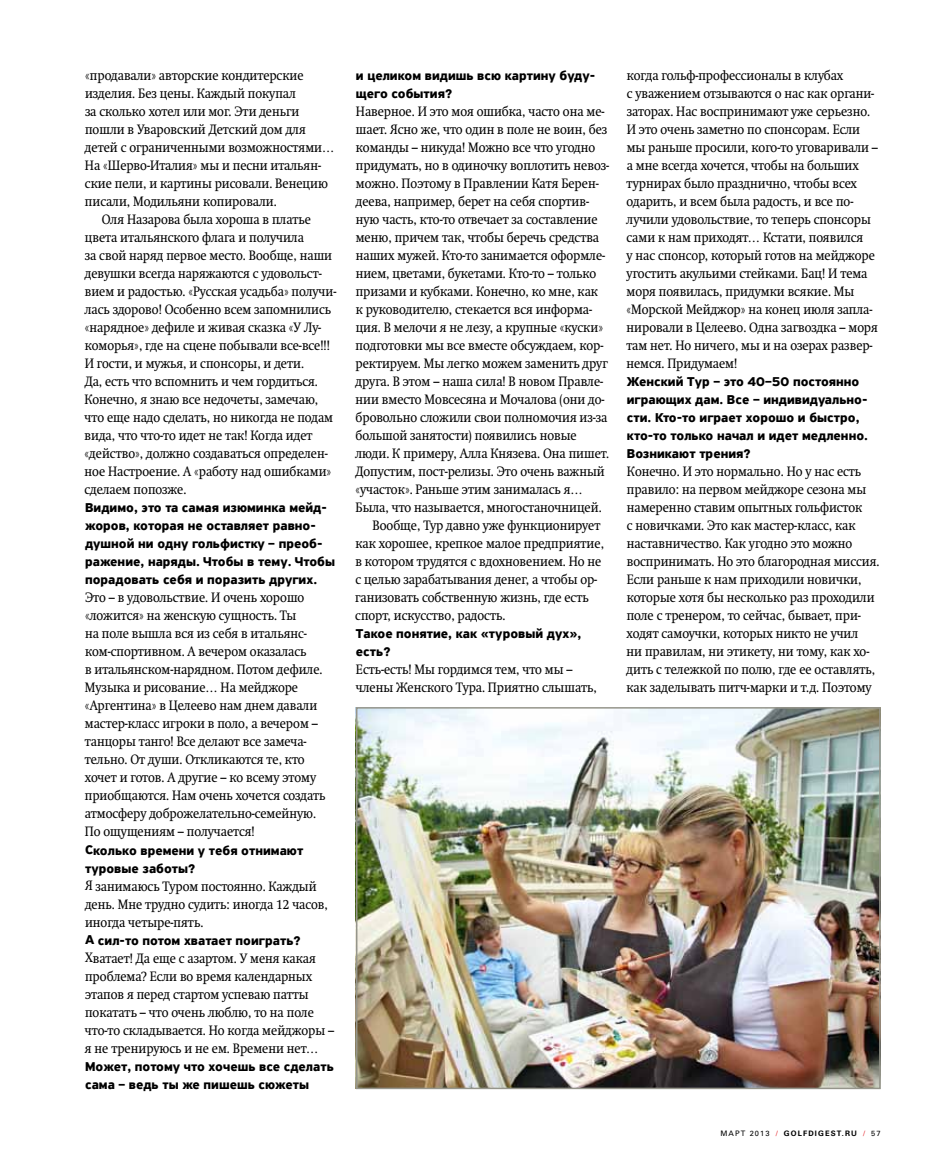
<style>
.page{position:relative;width:936px;height:1170px;background:#fff}
.page>*{position:absolute;margin:0;border:0;box-sizing:border-box;transform-origin:0 0}
.t1{font:13.5px/18px "Swift";color:#000;scale:.9 1}
.t2{font:700 13.5px/18px "PF Highway Sans Pro";color:#000}
.t3{font:700 7.5px "Univers C";letter-spacing:.15em;color:#000}
.s1{font-weight:400}
.s2{font-weight:400;color:#e41b21}
</style>
<div class="page">
<img style="left:359px;top:710px;width:518px;height:376px">
<div style="left:356px;top:707px;width:524px;height:382px;border:2px solid #95958b"></div>
<p class="t1" style="left:85px;top:66px;width:244px">«продавали» авторские кондитерские</p>
<p class="t1" style="left:85px;top:84px;width:236px">изделия. Без цены. Каждый покупал</p>
<p class="t1" style="left:85px;top:102px;width:240px">за сколько хотел или мог. Эти деньги</p>
<p class="t1" style="left:85px;top:120px;width:247px">пошли в Уваровский Детский дом для</p>
<p class="t1" style="left:85px;top:138px;width:278px">детей с ограниченными возможностями…</p>
<p class="t1" style="left:85px;top:156px;width:264px">На «Шерво-Италия» мы и песни итальян-</p>
<p class="t1" style="left:85px;top:174px;width:271px">ские пели, и картины рисовали. Венецию</p>
<p class="t1" style="left:85px;top:192px;width:214px">писали, Модильяни копировали.</p>
<p class="t1" style="left:102px;top:210px;width:234px">Оля Назарова была хороша в платье</p>
<p class="t1" style="left:85px;top:228px;width:245px">цвета итальянского флага и получила</p>
<p class="t1" style="left:85px;top:246px;width:276px">за свой наряд первое место. Вообще, наши</p>
<p class="t1" style="left:85px;top:264px;width:264px">девушки всегда наряжаются с удовольст-</p>
<p class="t1" style="left:85px;top:282px;width:281px">вием и радостью. «Русская усадьба» получи-</p>
<p class="t1" style="left:85px;top:300px;width:275px">лась здорово! Особенно всем запомнились</p>
<p class="t1" style="left:85px;top:318px;width:264px">«нарядное» дефиле и живая сказка «У Лу-</p>
<p class="t1" style="left:85px;top:336px;width:274px">коморья», где на сцене побывали все-все!!!</p>
<p class="t1" style="left:85px;top:354px;width:245px">И гости, и мужья, и спонсоры, и дети.</p>
<p class="t1" style="left:85px;top:372px;width:260px">Да, есть что вспомнить и чем гордиться.</p>
<p class="t1" style="left:85px;top:390px;width:261px">Конечно, я знаю все недочеты, замечаю,</p>
<p class="t1" style="left:85px;top:408px;width:277px">что еще надо сделать, но никогда не подам</p>
<p class="t1" style="left:85px;top:426px;width:255px">вида, что что-то идет не так! Когда идет</p>
<p class="t1" style="left:85px;top:444px;width:272px">«действо», должно создаваться определен-</p>
<p class="t1" style="left:84px;top:462px;width:275px">ное Настроение. А «работу над ошибками»</p>
<p class="t1" style="left:84px;top:480px;width:115px">сделаем попозже.</p>
<p class="t2" style="left:85px;top:499px;width:251px">Видимо, это та самая изюминка мейд&shy;жоров, которая не оставляет равно&shy;душной ни одну гольфистку – преоб&shy;ражение, наряды. Чтобы в тему. Чтобы порадовать себя и поразить других.</p>
<p class="t1" style="left:85px;top:588px;width:269px">Это – в удовольствие. И очень хорошо «ложится» на женскую сущность. Ты<br>на поле вышла вся из себя в итальянс&shy;ком-спортивном. А вечером оказалась<br>в итальянском-нарядном. Потом дефиле.<br>Музыка и рисование… На мейджоре «Аргентина» в Целеево нам днем давали мастер-класс игроки в поло, а вечером – танцоры танго! Все делают все замеча&shy;тельно. От души. Откликаются те, кто хочет и готов. А другие – ко всему этому приобщаются. Нам очень хочется создать атмосферу доброжелательно-семейную.<br>По ощущениям – получается!</p>
<p class="t2" style="left:85px;top:841px;width:220px">Сколько времени у тебя отнимают туровые заботы?</p>
<p class="t1" style="left:85px;top:876px;width:271px">Я занимаюсь Туром постоянно. Каждый день. Мне трудно судить: иногда 12 часов, иногда четыре-пять.</p>
<p class="t2" style="left:85px;top:931px;width:217px">А сил-то потом хватает поиграть?</p>
<p class="t1" style="left:85px;top:948px;width:278px">Хватает! Да еще с азартом. У меня какая проблема? Если во время календарных этапов я перед стартом успеваю патты покатать – что очень люблю, то на поле что-то складывается. Но когда мейджоры – я не тренируюсь и не ем. Времени нет…</p>
<p class="t2" style="left:85px;top:1057px;width:250px">Может, потому что хочешь все сделать сама – ведь ты же пишешь сюжеты</p>
<p class="t2" style="left:356px;top:67px;width:241px">и целиком видишь всю картину буду&shy;щего события?</p>
<p class="t1" style="left:356px;top:102px;width:278px">Наверное. И это моя ошибка, часто она ме-</p>
<p class="t1" style="left:356px;top:120px;width:281px">шает. Ясно же, что один в поле не воин, без</p>
<p class="t1" style="left:356px;top:138px;width:267px">команды – никуда! Можно все что угодно</p>
<p class="t1" style="left:356px;top:156px;width:283px">придумать, но в одиночку воплотить невоз-</p>
<p class="t1" style="left:356px;top:174px;width:271px">можно. Поэтому в Правлении Катя Берен-</p>
<p class="t1" style="left:356px;top:192px;width:261px">деева, например, берет на себя спортив-</p>
<p class="t1" style="left:356px;top:210px;width:270px">ную часть, кто-то отвечает за составление</p>
<p class="t1" style="left:356px;top:228px;width:272px">меню, причем так, чтобы беречь средства</p>
<p class="t1" style="left:356px;top:246px;width:279px">наших мужей. Кто-то занимается оформле-</p>
<p class="t1" style="left:356px;top:264px;width:269px">нием, цветами, букетами. Кто-то – только</p>
<p class="t1" style="left:356px;top:282px;width:271px">призами и кубками. Конечно, ко мне, как</p>
<p class="t1" style="left:355px;top:300px;width:264px">к руководителю, стекается вся информа-</p>
<p class="t1" style="left:355px;top:318px;width:276px">ция. В мелочи я не лезу, а крупные «куски»</p>
<p class="t1" style="left:355px;top:336px;width:277px">подготовки мы все вместе обсуждаем, кор-</p>
<p class="t1" style="left:355px;top:354px;width:282px">ректируем. Мы легко можем заменить друг</p>
<p class="t1" style="left:355px;top:372px;width:277px">друга. В этом – наша сила! В новом Правле-</p>
<p class="t1" style="left:355px;top:390px;width:278px">нии вместо Мовсесяна и Мочалова (они до-</p>
<p class="t1" style="left:355px;top:408px;width:281px">бровольно сложили свои полномочия из-за</p>
<p class="t1" style="left:355px;top:426px;width:247px">большой занятости) появились новые</p>
<p class="t1" style="left:355px;top:444px;width:283px">люди. К примеру, Алла Князева. Она пишет.</p>
<p class="t1" style="left:355px;top:462px;width:278px">Допустим, пост-релизы. Это очень важный</p>
<p class="t1" style="left:355px;top:480px;width:254px">«участок». Раньше этим занималась я…</p>
<p class="t1" style="left:355px;top:498px;width:275px">Была, что называется, многостаночницей.</p>
<p class="t1" style="left:372px;top:516px;width:255px">Вообще, Тур давно уже функционирует</p>
<p class="t1" style="left:355px;top:534px;width:278px">как хорошее, крепкое малое предприятие,</p>
<p class="t1" style="left:355px;top:552px;width:275px">в котором трудятся с вдохновением. Но не</p>
<p class="t1" style="left:355px;top:570px;width:270px">с целью зарабатывания денег, а чтобы ор-</p>
<p class="t1" style="left:355px;top:588px;width:261px">ганизовать собственную жизнь, где есть</p>
<p class="t1" style="left:355px;top:606px;width:168px">спорт, искусство, радость.</p>
<p class="t2" style="left:356px;top:625px;width:227px">Такое понятие, как «туровый дух», есть?</p>
<p class="t1" style="left:356px;top:660px;width:269px">Есть-есть! Мы гордимся тем, что мы – члены Женского Тура. Приятно слышать,</p>
<p class="t1" style="left:626px;top:66px;width:281px">когда гольф-профессионалы в клубах<br>с уважением отзываются о нас как органи&shy;заторах. Нас воспринимают уже серьезно.<br>И это очень заметно по спонсорам. Если мы раньше просили, кого-то уговаривали – а мне всегда хочется, чтобы на больших турнирах было празднично, чтобы всех одарить, и всем была радость, и все по&shy;лучили удовольствие, то теперь спонсоры сами к нам приходят… Кстати, появился<br>у нас спонсор, который готов на мейджоре угостить акульими стейками. Бац! И тема моря появилась, придумки всякие. Мы «Морской Мейджор» на конец июля запла&shy;нировали в Целеево. Одна загвоздка – моря там нет. Но ничего, мы и на озерах развер&shy;немся. Придумаем!</p>
<p class="t2" style="left:626px;top:373px;width:243px">Женский Тур – это 40–50 постоянно играющих дам. Все – индивидуально&shy;сти. Кто-то играет хорошо и быстро, кто-то только начал и идет медленно.<br>Возникают трения?</p>
<p class="t1" style="left:626px;top:462px;width:282px">Конечно. И это нормально. Но у нас есть правило: на первом мейджоре сезона мы намеренно ставим опытных гольфисток<br>с новичками. Это как мастер-класс, как наставничество. Как угодно это можно воспринимать. Но это благородная миссия.<br>Если раньше к нам приходили новички, которые хотя бы несколько раз проходили поле с тренером, то сейчас, бывает, при&shy;ходят самоучки, которых никто не учил<br>ни правилам, ни этикету, ни тому, как хо&shy;дить с тележкой по полю, где ее оставлять, как заделывать питч-марки и т.д. Поэтому</p>
<p class="t3" style="left:720px;top:1128px;width:162px"><span class="s1">март 2013</span> <span class="s2">/</span> GOLFDIGEST.ru <span class="s2">/</span> <span class="s1">57</span></p>
</div>
